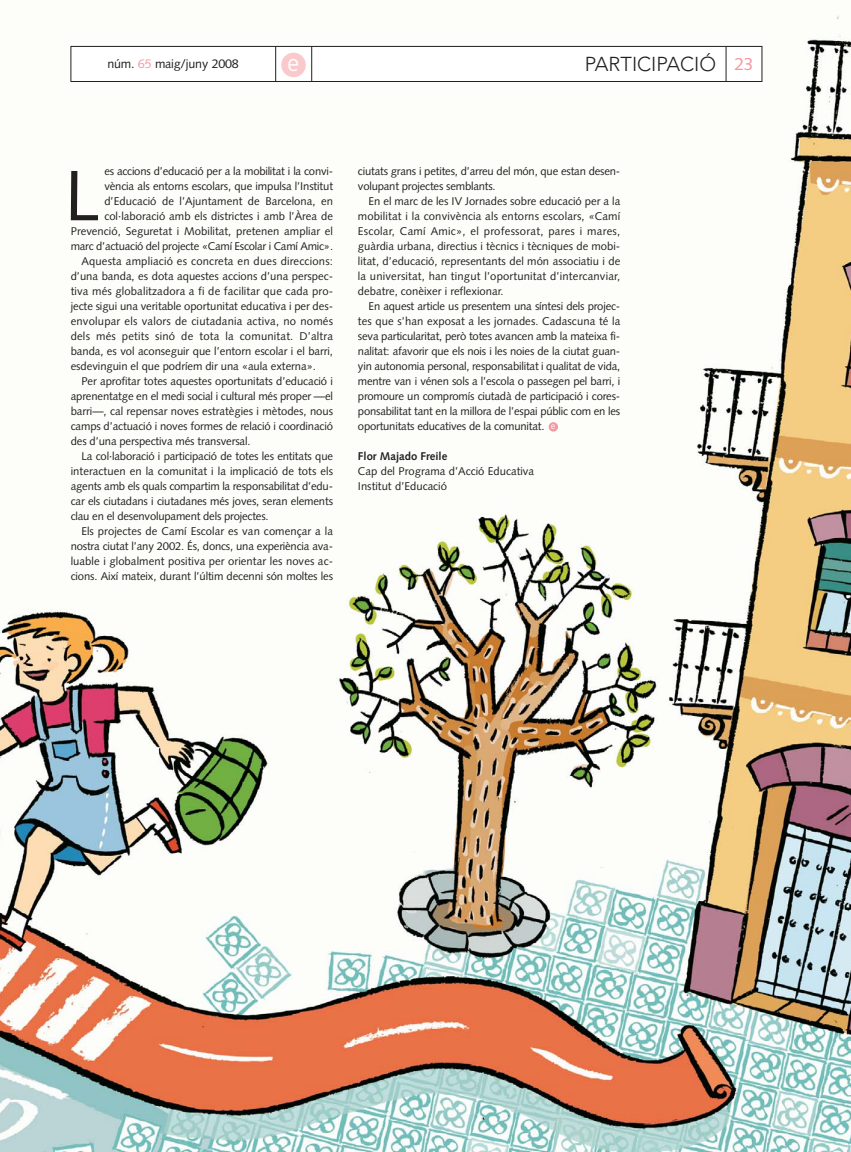
<style>
.page{position:relative;width:851px;height:1152px;background:#fff}
.page>*{position:absolute;margin:0;border:0;box-sizing:border-box;transform-origin:0 0}
.t1{font:71.25px "Syntax";color:#231f20}
.t2{font:300 22.88px "Interstate";color:#fff}
.t3{font:300 20px "Avenir";color:#231f20}
.t4{font:12.5px "Syntax";letter-spacing:-.015em;color:#231f20}
.t5{font:11.25px/15px "Syntax";letter-spacing:-.005em;color:#231f20}
.t6{font:11.25px "Syntax";letter-spacing:.015em;color:#231f20}
.t7{font:700 11.25px "Syntax";color:#231f20}
.t8{font:300 8.75px "Interstate";color:#fff}
.s1{color:#f598a3}
.s2{font-family:"Syntax";font-weight:400;font-size:17.5px;color:#f598a3}
</style>
<div class="page">
<img style="left:0;top:14px;width:850px;height:1138px">
<svg style="left:548px;top:422px;width:10px;height:9px"></svg>
<div style="left:71px;top:46px;width:690px;height:35px;background:#fff"></div>
<div style="left:71px;top:46px;width:691px;height:36px;border:1px solid #231f20"></div>
<hr style="left:725px;top:46px;width:1px;height:36px;background:#231f20">
<hr style="left:311px;top:46px;width:1px;height:36px;background:#231f20">
<hr style="left:275px;top:46px;width:1px;height:36px;background:#231f20">
<svg style="left:281px;top:53px;width:25px;height:24px"></svg>
<p class="t4" style="left:107px;top:59px;width:133px">núm. <span class="s1">65</span> maig/juny 2008</p>
<h2 class="t2" style="left:287px;top:54px;width:14px">e</h2>
<h3 class="t3" style="left:584px;top:56px;width:170px">PARTICIPACIÓ <span class="s2">23</span></h3>
<h1 class="t1" style="left:65px;top:167px;width:37px">L</h1>
<p class="t5" style="left:104px;top:165px;width:230px">es accions d’educació per a la mobilitat i la convi-</p>
<p class="t5" style="left:104px;top:180px;width:230px">vència als entorns escolars, que impulsa l’Institut</p>
<p class="t5" style="left:104px;top:195px;width:230px">d’Educació de l’Ajuntament de Barcelona, en</p>
<p class="t5" style="left:104px;top:210px;width:230px">col·laboració amb els districtes i amb l’Àrea de</p>
<p class="t5" style="left:71px;top:225px;width:264px">Prevenció, Seguretat i Mobilitat, pretenen ampliar el</p>
<p class="t5" style="left:71px;top:240px;width:264px">marc d’actuació del projecte «Camí Escolar i Camí Amic».</p>
<p class="t6" style="left:81px;top:257px;width:253px">Aquesta ampliació es concreta en dues direccions:</p>
<p class="t5" style="left:71px;top:270px;width:264px">d’una banda, es dota aquestes accions d’una perspec-</p>
<p class="t5" style="left:71px;top:285px;width:264px">tiva més globalitzadora a fi de facilitar que cada pro-</p>
<p class="t5" style="left:71px;top:300px;width:264px">jecte sigui una veritable oportunitat educativa i per des-</p>
<p class="t6" style="left:71px;top:317px;width:264px">envolupar els valors de ciutadania activa, no només</p>
<p class="t6" style="left:71px;top:332px;width:264px">dels més petits sinó de tota la comunitat. D’altra</p>
<p class="t5" style="left:71px;top:345px;width:264px">banda, es vol aconseguir que l’entorn escolar i el barri,</p>
<p class="t5" style="left:71px;top:360px;width:247px">esdevinguin el que podríem dir una «aula externa».</p>
<p class="t5" style="left:81px;top:375px;width:253px">Per aprofitar totes aquestes oportunitats d’educació i</p>
<p class="t5" style="left:71px;top:390px;width:264px">aprenentatge en el medi social i cultural més proper —el</p>
<p class="t5" style="left:71px;top:405px;width:264px">barri—, cal repensar noves estratègies i mètodes, nous</p>
<p class="t5" style="left:71px;top:420px;width:264px">camps d’actuació i noves formes de relació i coordinació</p>
<p class="t5" style="left:71px;top:435px;width:181px">des d’una perspectiva més transversal.</p>
<p class="t5" style="left:81px;top:450px;width:253px">La col·laboració i participació de totes les entitats que</p>
<p class="t5" style="left:71px;top:465px;width:264px">interactuen en la comunitat i la implicació de tots els</p>
<p class="t5" style="left:71px;top:480px;width:264px">agents amb els quals compartim la responsabilitat d’edu-</p>
<p class="t5" style="left:71px;top:495px;width:264px">car els ciutadans i ciutadanes més joves, seran elements</p>
<p class="t5" style="left:71px;top:510px;width:199px">clau en el desenvolupament dels projectes.</p>
<p class="t5" style="left:81px;top:525px;width:253px">Els projectes de Camí Escolar es van començar a la</p>
<p class="t5" style="left:71px;top:540px;width:264px">nostra ciutat l’any 2002. És, doncs, una experiència ava-</p>
<p class="t5" style="left:71px;top:555px;width:264px">luable i globalment positiva per orientar les noves ac-</p>
<p class="t5" style="left:71px;top:570px;width:264px">cions. Així mateix, durant l’últim decenni són moltes les</p>
<p class="t5" style="left:358px;top:165px;width:264px">ciutats grans i petites, d’arreu del món, que estan desen&shy;volupant projectes semblants.</p>
<p class="t5" style="left:358px;top:195px;width:264px;text-align:justify;text-indent:11px">En el marc de les IV Jornades sobre educació per a la mobilitat i la convivència als entorns escolars, «Camí Escolar, Camí Amic», el professorat, pares i mares, guàrdia urbana, directius i tècnics i tècniques de mobi&shy;litat, d’educació, representants del món associatiu i de la universitat, han tingut l’oportunitat d’intercanviar, debatre, conèixer i reflexionar.</p>
<p class="t5" style="left:358px;top:300px;width:264px;text-align:justify;text-indent:11px">En aquest article us presentem una síntesi dels projec&shy;tes que s’han exposat a les jornades. Cadascuna té la seva particularitat, però totes avancen amb la mateixa fi&shy;nalitat: afavorir que els nois i les noies de la ciutat guan&shy;yin autonomia personal, responsabilitat i qualitat de vida, mentre van i vénen sols a l’escola o passegen pel barri, i promoure un compromís ciutadà de participació i cores&shy;ponsabilitat tant en la millora de l’espai públic com en les oportunitats educatives de la comunitat.</p>
<p class="t7" style="left:358px;top:452px;width:91px">Flor Majado Freile</p>
<p class="t5" style="left:358px;top:465px;width:178px">Cap del Programa d’Acció Educativa<br>Institut d’Educació</p>
<p class="t8" style="left:551px;top:423px;width:6px">e</p>
</div>
